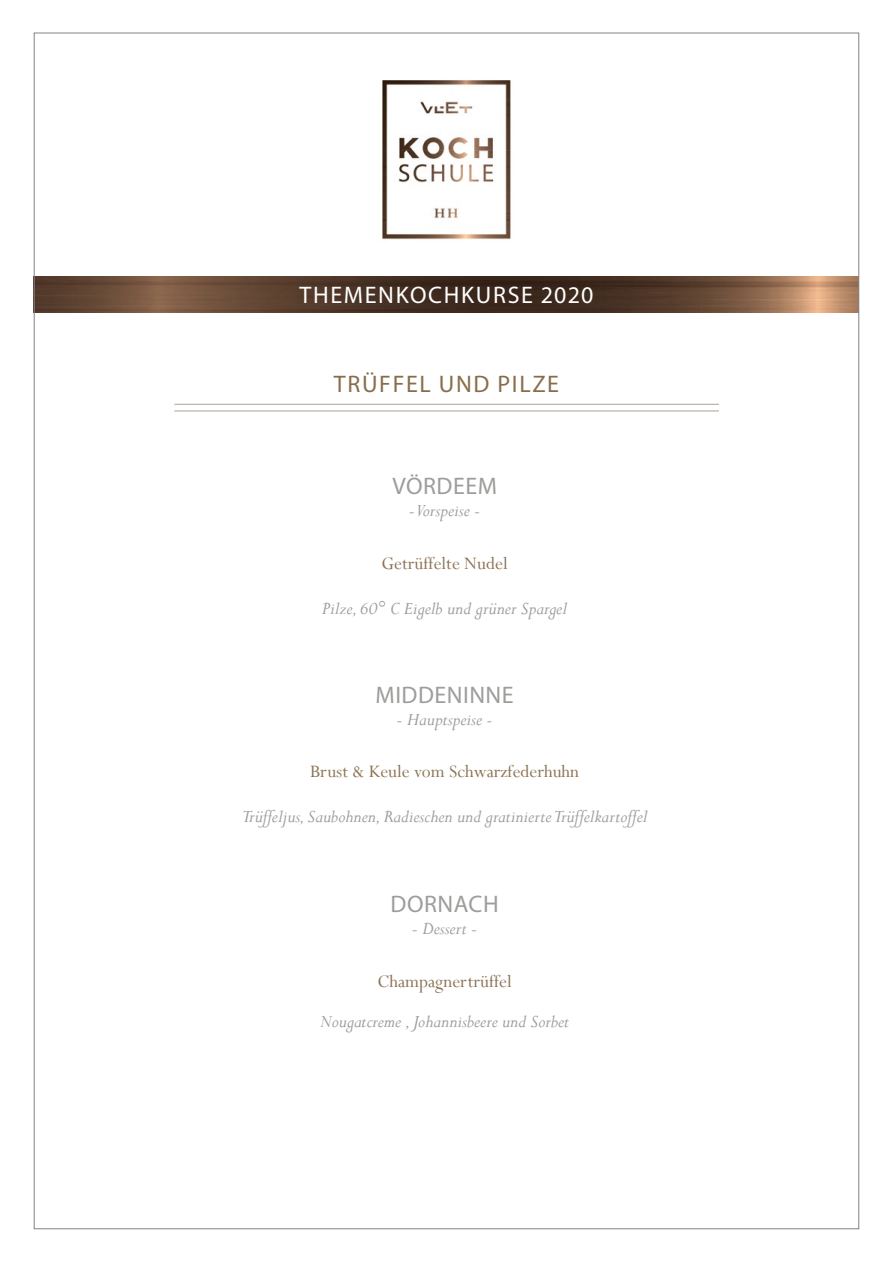
<style>
.page{position:relative;width:893px;height:1263px;background:#fff}
.page>*{position:absolute;margin:0;border:0;box-sizing:border-box;transform-origin:0 0}
.t1{font:24px "Myriad Pro";letter-spacing:.02em;color:#9d9d9c}
.t2{font:24px "Myriad Pro";letter-spacing:.07em;color:#fff}
.t3{font:24px "Myriad Pro";letter-spacing:.07em;color:#886d4b}
.t4{font:italic 19.5px "Perpetua";color:#9d9d9c}
.t5{font:19.5px "Perpetua";color:#8c7254}
</style>
<div class="page">
<img style="left:36px;top:276px;width:821px;height:37px">
<img style="left:382px;top:80px;width:129px;height:160px">
<hr style="left:174px;top:404px;width:545px;height:1px;background:#b6aba0">
<hr style="left:174px;top:410px;width:545px;height:1px;background:#b6aba0">
<p class="t2" style="left:299px;top:280px;width:296px">THEMENKOCHKURSE 2020</p>
<p class="t3" style="left:334px;top:369px;width:227px">TRÜFFEL UND PILZE</p>
<p class="t1" style="left:392px;top:471px;width:106px">VÖRDEEM</p>
<p class="t4" style="left:409px;top:498px;width:73px">- Vorspeise -</p>
<p class="t5" style="left:381px;top:551px;width:128px">Getrüffelte Nudel</p>
<p class="t4" style="left:322px;top:596px;width:246px">Pilze, 60° C Eigelb und grüner Spargel</p>
<p class="t1" style="left:376px;top:680px;width:140px">MIDDENINNE</p>
<p class="t4" style="left:397px;top:707px;width:97px">- Hauptspeise -</p>
<p class="t5" style="left:310px;top:759px;width:270px">Brust &amp; Keule vom Schwarzfederhuhn</p>
<p class="t4" style="left:242px;top:804px;width:407px">Trüffeljus, Saubohnen, Radieschen und gratinierte Trüffelkartoffel</p>
<p class="t1" style="left:391px;top:889px;width:109px">DORNACH</p>
<p class="t4" style="left:412px;top:916px;width:67px">- Dessert -</p>
<p class="t5" style="left:378px;top:969px;width:136px">Champagnertrüffel</p>
<p class="t4" style="left:320px;top:1009px;width:251px">Nougatcreme , Johannisbeere und Sorbet</p>
</div>
